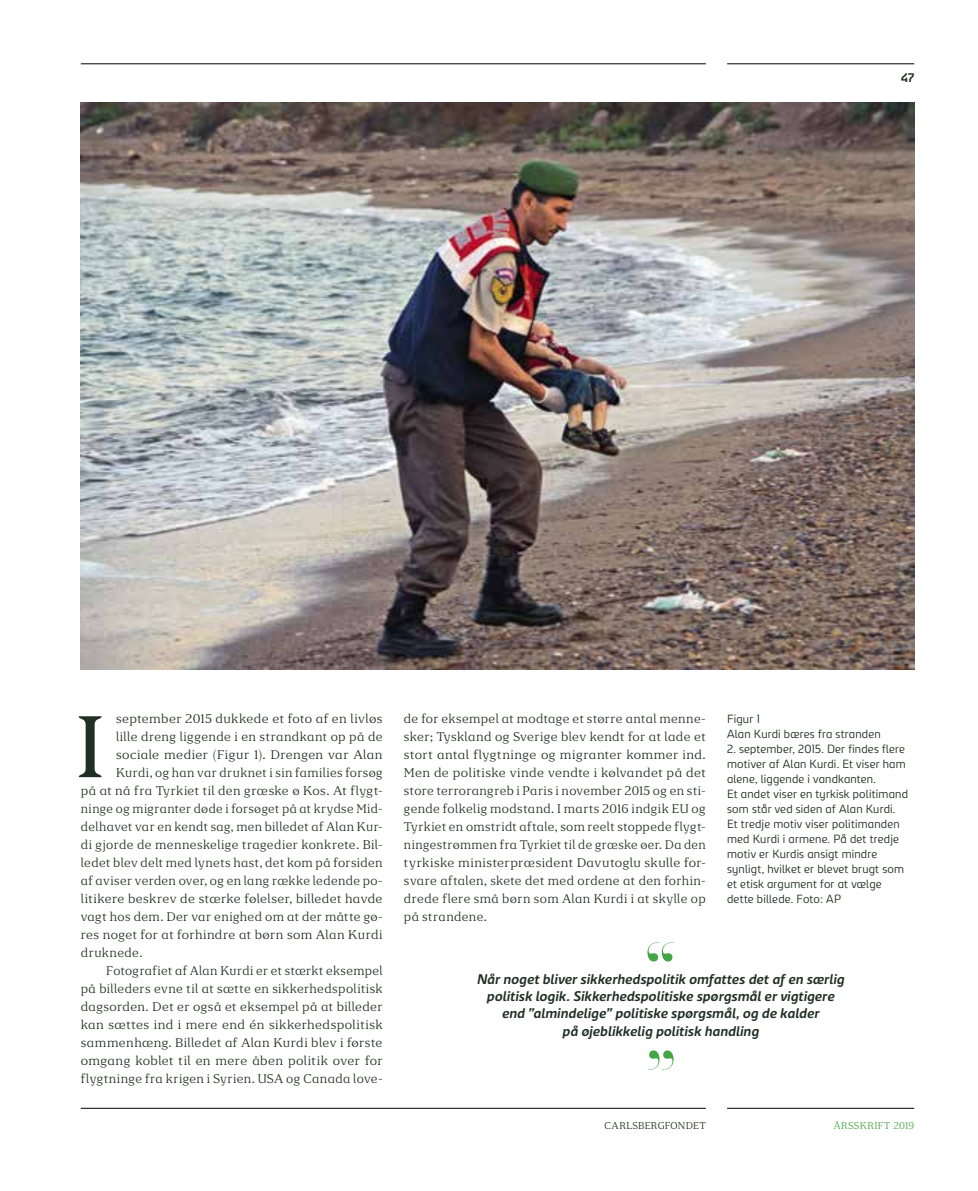
<style>
.page{position:relative;width:978px;height:1191px;background:#fff}
.page>*{position:absolute;margin:0;border:0;box-sizing:border-box;transform-origin:0 0}
.t1{font:84px "Carlsbergfondet Display";color:#203025}
.t2{font:italic 700 13.5px/17.1px "Carlsberg Sans";letter-spacing:.02em;color:#203025;text-align:center}
.t3{font:12px/18px "Carlsberg Serif B Regular May 14";letter-spacing:.025em;color:#203025;text-align:justify}
.t4{font:700 12px "Carlsberg Sans";color:#203025}
.t5{font:300 11.4px/15px "Carlsberg Sans";letter-spacing:.015em;color:#203025}
.t6{font:9.45px "Carlsberg Serif B Regular May 14";letter-spacing:.02em;color:#203025}
.t7{font:9.45px "Carlsberg Serif B Regular May 14";letter-spacing:.025em;color:#44a544}
</style>
<div class="page">
<hr style="left:81px;top:1108px;width:625px;height:1px;background:#000">
<hr style="left:81px;top:64px;width:625px;height:1px;background:#000">
<hr style="left:727px;top:1108px;width:187px;height:1px;background:#000">
<hr style="left:727px;top:64px;width:187px;height:1px;background:#000">
<img style="left:81px;top:102px;width:833px;height:567px">
<svg style="left:647px;top:942px;width:27px;height:19px"></svg>
<svg style="left:648px;top:1050px;width:26px;height:20px"></svg>
<p class="t4" style="left:901px;top:70px;width:15px">47</p>
<p class="t3" style="left:116px;top:709px;width:268px">september 2015 dukkede et foto af en livløs</p>
<p class="t3" style="left:116px;top:727px;width:268px">lille dreng liggende i en strandkant op på de</p>
<p class="t3" style="left:116px;top:745px;width:268px">sociale medier (Figur 1). Drengen var Alan</p>
<p class="t3" style="left:116px;top:763px;width:268px">Kurdi, og han var druknet i sin families forsøg</p>
<p class="t3" style="left:81px;top:781px;width:303px">på at nå fra Tyrkiet til den græske ø Kos. At flygt-</p>
<p class="t3" style="left:81px;top:799px;width:303px">ninge og migranter døde i forsøget på at krydse Mid-</p>
<p class="t3" style="left:81px;top:817px;width:303px">delhavet var en kendt sag, men billedet af Alan Kur-</p>
<p class="t3" style="left:81px;top:835px;width:303px">di gjorde de menneskelige tragedier konkrete. Bil-</p>
<p class="t3" style="left:81px;top:853px;width:303px">ledet blev delt med lynets hast, det kom på forsiden</p>
<p class="t3" style="left:81px;top:871px;width:303px">af aviser verden over, og en lang række ledende po-</p>
<p class="t3" style="left:81px;top:889px;width:303px">litikere beskrev de stærke følelser, billedet havde</p>
<p class="t3" style="left:81px;top:907px;width:303px">vagt hos dem. Der var enighed om at der måtte gø-</p>
<p class="t3" style="left:81px;top:925px;width:303px">res noget for at forhindre at børn som Alan Kurdi</p>
<p class="t3" style="left:81px;top:943px;width:63px">druknede.</p>
<p class="t3" style="left:106px;top:961px;width:278px">Fotografiet af Alan Kurdi er et stærkt eksempel</p>
<p class="t3" style="left:81px;top:979px;width:303px">på billeders evne til at sætte en sikkerhedspolitisk</p>
<p class="t3" style="left:81px;top:997px;width:303px">dagsorden. Det er også et eksempel på at billeder</p>
<p class="t3" style="left:81px;top:1015px;width:303px">kan sættes ind i mere end én sikkerhedspolitisk</p>
<p class="t3" style="left:81px;top:1033px;width:303px">sammenhæng. Billedet af Alan Kurdi blev i første</p>
<p class="t3" style="left:81px;top:1051px;width:303px">omgang koblet til en mere åben politik over for</p>
<p class="t3" style="left:81px;top:1069px;width:303px">flygtninge fra krigen i Syrien. USA og Canada love-</p>
<h1 class="t1" style="left:74px;top:695px;width:35px">I</h1>
<p class="t3" style="left:404px;top:709px;width:303px">de for eksempel at modtage et større antal menne&shy;sker; Tyskland og Sverige blev kendt for at lade et stort antal flygtninge og migranter kommer ind.<br>Men de politiske vinde vendte i kølvandet på det store terrorangreb i Paris i november 2015 og en sti&shy;gende folkelig modstand. I marts 2016 indgik EU og Tyrkiet en omstridt aftale, som reelt stoppede flygt&shy;ningestrømmen fra Tyrkiet til de græske øer. Da den tyrkiske ministerpræsident Davutoglu skulle for&shy;svare aftalen, skete det med ordene at den forhin&shy;drede flere små børn som Alan Kurdi i at skylle op på strandene.</p>
<p class="t5" style="left:727px;top:711px;width:155px">Figur 1<br>Alan Kurdi bæres fra stranden</p>
<p class="t5" style="left:727px;top:741px;width:182px">2. september, 2015. Der findes flere motiver af Alan Kurdi. Et viser ham alene, liggende i vandkanten.<br>Et andet viser en tyrkisk politimand som står ved siden af Alan Kurdi.<br>Et tredje motiv viser politimanden med Kurdi i armene. På det tredje motiv er Kurdis ansigt mindre synligt, hvilket er blevet brugt som et etisk argument for at vælge dette billede. Foto: AP</p>
<p class="t2" style="left:477px;top:970px;width:369px">Når noget bliver sikkerhedspolitik omfattes det af en særlig politisk logik. Sikkerhedspolitiske spørgsmål er vigtigere end ”almindelige” politiske spørgsmål, og de kalder<br>på øjeblikkelig politisk handling</p>
<p class="t6" style="left:605px;top:1120px;width:103px">CARLSBERGFONDET</p>
<p class="t7" style="left:833px;top:1120px;width:82px">ÅRSSKRIFT 2019</p>
</div>
